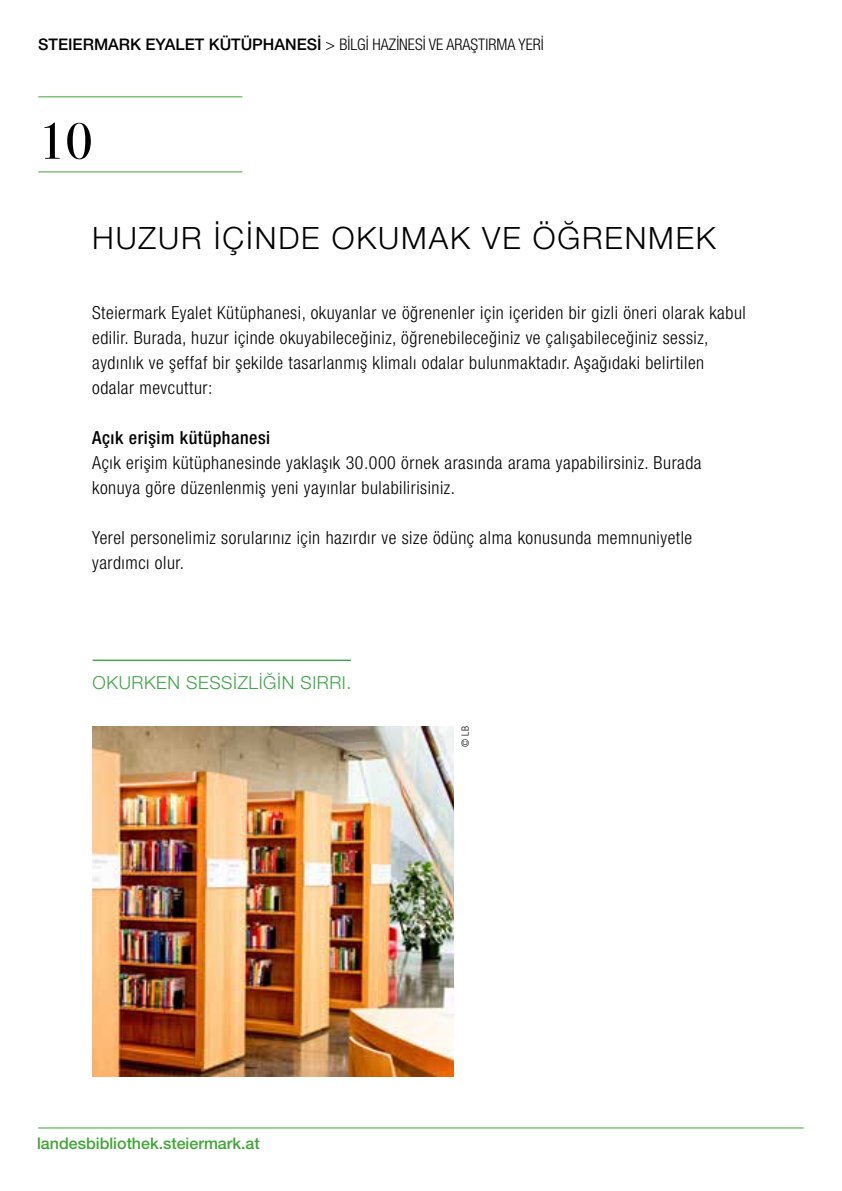
<style>
.page{position:relative;width:842px;height:1191px;background:#fff}
.page>*{position:absolute;margin:0;border:0;box-sizing:border-box;transform-origin:0 0}
.t1{font:51px "Bodoni Svty Two ITCTT";color:#000}
.t2{font:300 30.8px "Helvetica Neue LT Pro";letter-spacing:.06em;color:#000}
.t3{font:300 condensed 18px/25px "Helvetica Neue LT Pro";letter-spacing:.03em;color:#000}
.t4{font:300 18px "Helvetica Neue LT Pro";letter-spacing:.03em;color:#3ca548}
.t5{font:500 condensed 18px "Helvetica Neue LT Pro";letter-spacing:.03em;color:#000}
.t6{font:300 condensed 16px "Helvetica Neue LT Pro";color:#000}
.t7{font:500 16px "Helvetica Neue LT Pro";color:#3fa535}
.t8{font:300 condensed 10px "Helvetica Neue LT Pro";color:#000}
.s1{font-weight:500;font-stretch:normal}
.s2{font-stretch:normal}
</style>
<div class="page">
<hr style="left:38px;top:1127px;width:766px;height:1px;background:#3fa535">
<hr style="left:38px;top:96px;width:204px;height:1px;background:#3fa535">
<hr style="left:38px;top:171px;width:204px;height:1px;background:#3fa535">
<hr style="left:93px;top:659px;width:258px;height:2px;background:#3ca548">
<img style="left:93px;top:726px;width:360px;height:350px">
<p class="t6" style="left:38px;top:35px;width:507px"><span class="s1">STEIERMARK EYALET KÜTÜPHANESİ</span> <span class="s2">&gt;</span> BİLGİ HAZİNESİ VE ARAŞTIRMA YERİ</p>
<h1 class="t1" style="left:38px;top:100px;width:56px">10</h1>
<h2 class="t2" style="left:92px;top:220px;width:625px">HUZUR İÇİNDE OKUMAK VE ÖĞRENMEK</h2>
<p class="t3" style="left:92px;top:300px;width:655px">Steiermark Eyalet Kütüphanesi, okuyanlar ve öğrenenler için içeriden bir gizli öneri olarak kabul edilir. Burada, huzur içinde okuyabileceğiniz, öğrenebileceğiniz ve çalışabileceğiniz sessiz, aydınlık ve şeffaf bir şekilde tasarlanmış klimalı odalar bulunmaktadır. Aşağıdaki belirtilen odalar mevcuttur:</p>
<p class="t5" style="left:92px;top:427px;width:180px">Açık erişim kütüphanesi</p>
<p class="t3" style="left:92px;top:450px;width:611px">Açık erişim kütüphanesinde yaklaşık 30.000 örnek arasında arama yapabilirsiniz. Burada konuya göre düzenlenmiş yeni yayınlar bulabilirisiniz.</p>
<p class="t3" style="left:92px;top:525px;width:602px">Yerel personelimiz sorularınız için hazırdır ve size ödünç alma konusunda memnuniyetle yardımcı olur.</p>
<p class="t4" style="left:93px;top:672px;width:260px">OKURKEN SESSIZLIĞIN SIRRI.</p>
<p class="t8" style="left:459px;top:747px;width:22px;rotate:-90deg">© LB</p>
<p class="t7" style="left:37px;top:1133px;width:224px">landesbibliothek.steiermark.at</p>
</div>
